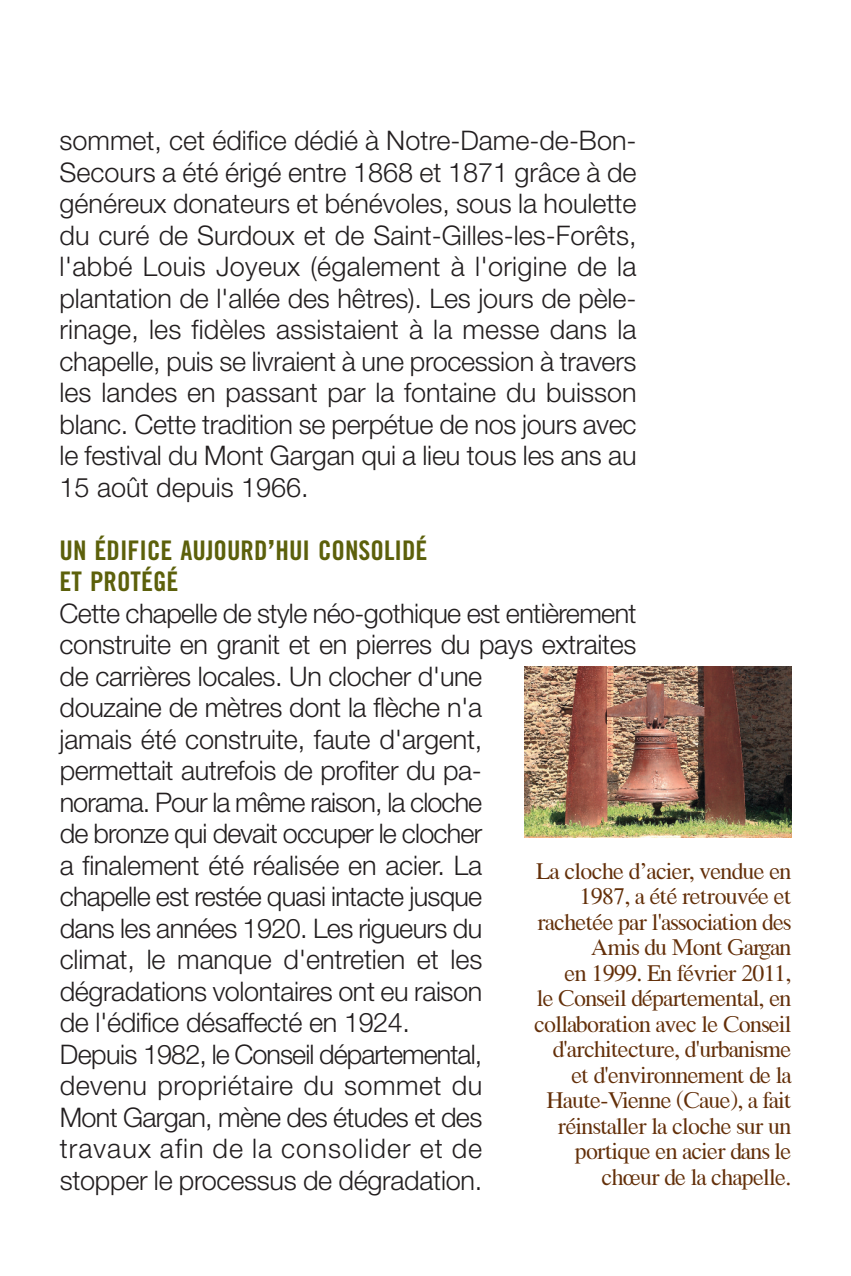
<style>
.page{position:relative;width:851px;height:1276px;background:#fff}
.page>*{position:absolute;margin:0;border:0;box-sizing:border-box;transform-origin:0 0}
.t1{font:300 27px/31.5px "Helvetica Neue";letter-spacing:-.015em;color:#231f20;text-align:justify}
.t2{font:27px/31.5px "Trade Gothic Bold Cond Twenty";color:#5c600b}
.t3{font:24px/25.5px "Saratoga";letter-spacing:-.025em;color:#632f09;text-align:right}
.s1{font-size:36px}
</style>
<div class="page">
<img style="left:524px;top:666px;width:267px;height:171px">
<p class="t1" style="left:60px;top:123px;width:578px">sommet, cet édifice dédié à Notre-Dame-de-Bon-Secours a été érigé entre 1868 et 1871 grâce à de généreux donateurs et bénévoles, sous la houlette du curé de Surdoux et de Saint-Gilles-les-Forêts, l'abbé Louis Joyeux (également à l'origine de la plantation de l'allée des hêtres). Les jours de pèle&shy;rinage, les fidèles assistaient à la messe dans la chapelle, puis se livraient à une procession à travers les landes en passant par la fontaine du buisson blanc. Cette tradition se perpétue de nos jours avec le festival du Mont Gargan qui a lieu tous les ans au 15 août depuis 1966.</p>
<p class="t2" style="left:60px;top:536px;width:369px">UN ÉDIFICE AUJOURD<span class="s1">’</span>HUI CONSOLIDÉ<br>ET PROTÉGÉ</p>
<p class="t1" style="left:60px;top:596px;width:578px;text-align:left">Cette chapelle de style néo-gothique est entièrement construite en granit et en pierres du pays extraites de carrières locales. Un clocher d'une<br>douzaine de mètres dont la flèche n'a<br>jamais été construite, faute d'argent,<br>permettait autrefois de profiter du pa-<br>norama. Pour la même raison, la cloche<br>de bronze qui devait occuper le clocher<br>a finalement été réalisée en acier. La<br>chapelle est restée quasi intacte jusque<br>dans les années 1920. Les rigueurs du<br>climat, le manque d'entretien et les<br>dégradations volontaires ont eu raison<br>de l'édifice désaffecté en 1924.<br>Depuis 1982, le Conseil départemental,<br>devenu propriétaire du sommet du<br>Mont Gargan, mène des études et des<br>travaux afin de la consolider et de<br>stopper le processus de dégradation.</p>
<p class="t3" style="left:534px;top:857px;width:259px">La cloche d’acier, vendue en<br>1987, a été retrouvée et rachetée par l'association des<br>Amis du Mont Gargan<br>en 1999. En février 2011,<br>le Conseil départemental, en collaboration avec le Conseil d'architecture, d'urbanisme et d'environnement de la<br>Haute-Vienne (Caue), a fait réinstaller la cloche sur un portique en acier dans le chœur de la chapelle.</p>
</div>
